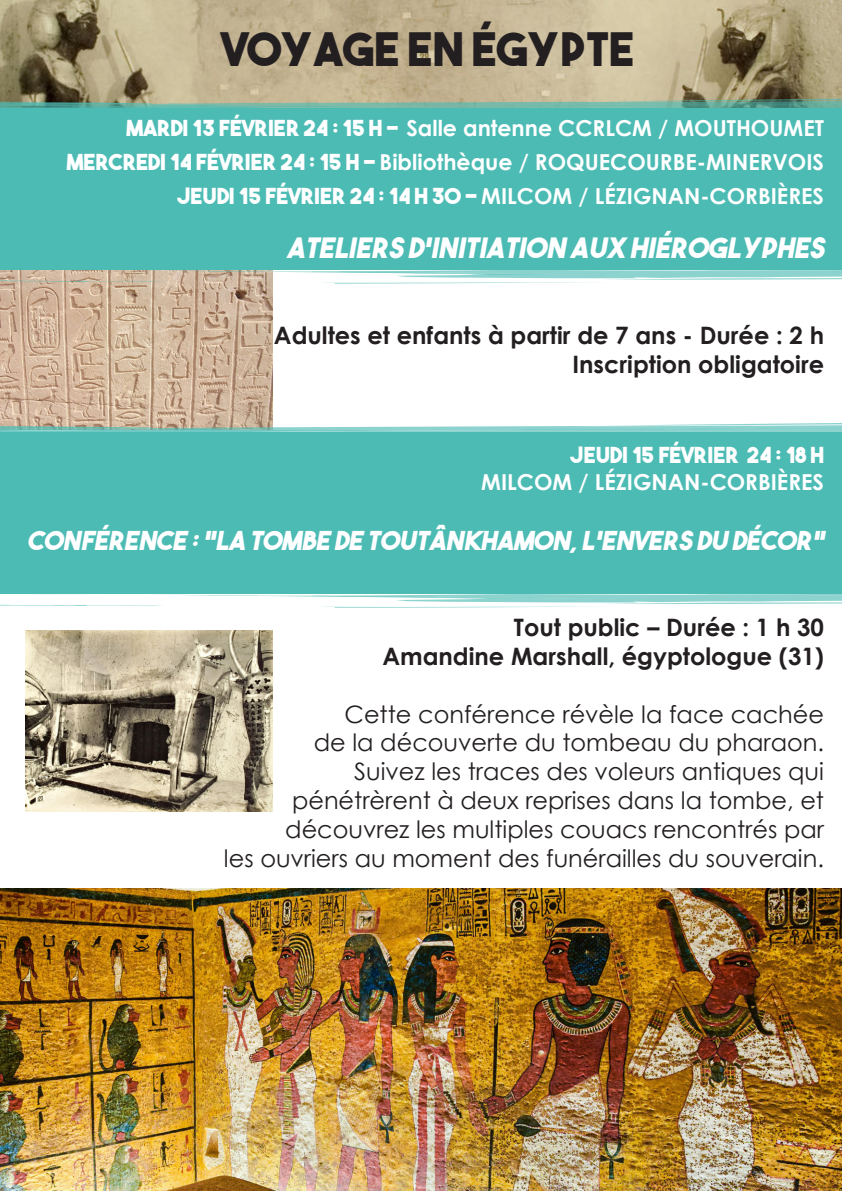
<style>
.page{position:relative;width:842px;height:1191px;background:#fff}
.page>*{position:absolute;margin:0;border:0;box-sizing:border-box;transform-origin:0 0}
.t1{font:46px "The Bold Font";color:#231f20}
.t2{font:italic 28px "The Bold Font";color:#fff}
.t3{font:italic 26px "The Bold Font";color:#fff}
.t4{font:24px/28.8px "Century Gothic";color:#231f20;text-align:right}
.t5{font:700 24px "Century Gothic";color:#231f20}
.t6{font:700 22px "Century Gothic";color:#fff}
.t7{font:22px "The Bold Font";color:#fff}
.s1{font-family:"The Bold Font";font-weight:400}
</style>
<div class="page">
<img style="left:0;top:283px;width:272px;height:140px">
<img style="left:0;top:0;width:842px;height:84px">
<div style="left:0;top:108px;width:842px;height:162px;background:#4cbbb4"></div>
<svg style="left:0;top:270px;width:842px;height:13px"></svg>
<div style="left:0;top:432px;width:842px;height:162px;background:#4cbbb4"></div>
<svg style="left:0;top:594px;width:842px;height:14px"></svg>
<svg style="left:0;top:423px;width:842px;height:9px"></svg>
<img style="left:25px;top:630px;width:247px;height:181px">
<svg style="left:0;top:84px;width:842px;height:24px;background:#9ea487"></svg>
<img style="left:0;top:888px;width:842px;height:303px">
<p class="t1" style="left:222px;top:20px;width:414px">VOYAGE EN ÉGYPTE</p>
<p class="t6" style="left:126px;top:112px;width:699px"><span class="s1">MARDI 13 FÉVRIER 24 : 15 H -</span> Salle antenne CCRLCM / MOUTHOUMET</p>
<p class="t6" style="left:67px;top:146px;width:759px"><span class="s1">MERCREDI 14 FÉVRIER 24 : 15 H -</span> Bibliothèque / ROQUECOURBE-MINERVOIS</p>
<p class="t6" style="left:177px;top:180px;width:648px"><span class="s1">JEUDI 15 FÉVRIER 24 : 14 H 30 -</span> MILCOM / LÉZIGNAN-CORBIÈRES</p>
<p class="t2" style="left:287px;top:230px;width:545px">ATELIERS D’INITIATION AUX HIÉROGLYPHES</p>
<p class="t5" style="left:274px;top:317px;width:552px">Adultes et enfants à partir de 7 ans - Durée : 2 h</p>
<p class="t5" style="left:572px;top:346px;width:253px">Inscription obligatoire</p>
<p class="t7" style="left:570px;top:441px;width:255px">JEUDI 15 FÉVRIER 24 : 18 H</p>
<p class="t6" style="left:481px;top:465px;width:344px">MILCOM / LÉZIGNAN-CORBIÈRES</p>
<p class="t3" style="left:27px;top:524px;width:804px">CONFÉRENCE :"LA TOMBE DE TOUTÂNKHAMON,L’ENVERS DU DÉCOR"</p>
<p class="t5" style="left:514px;top:609px;width:312px">Tout public – Durée : 1 h 30</p>
<p class="t5" style="left:382px;top:638px;width:443px">Amandine Marshall, égyptologue (31)</p>
<p class="t4" style="left:224px;top:699px;width:602px">Cette conférence révèle la face cachée<br>de la découverte du tombeau du pharaon.<br>Suivez les traces des voleurs antiques qui pénétrèrent à deux reprises dans la tombe, et découvrez les multiples couacs rencontrés par<br>les ouvriers au moment des funérailles du souverain.</p>
</div>
